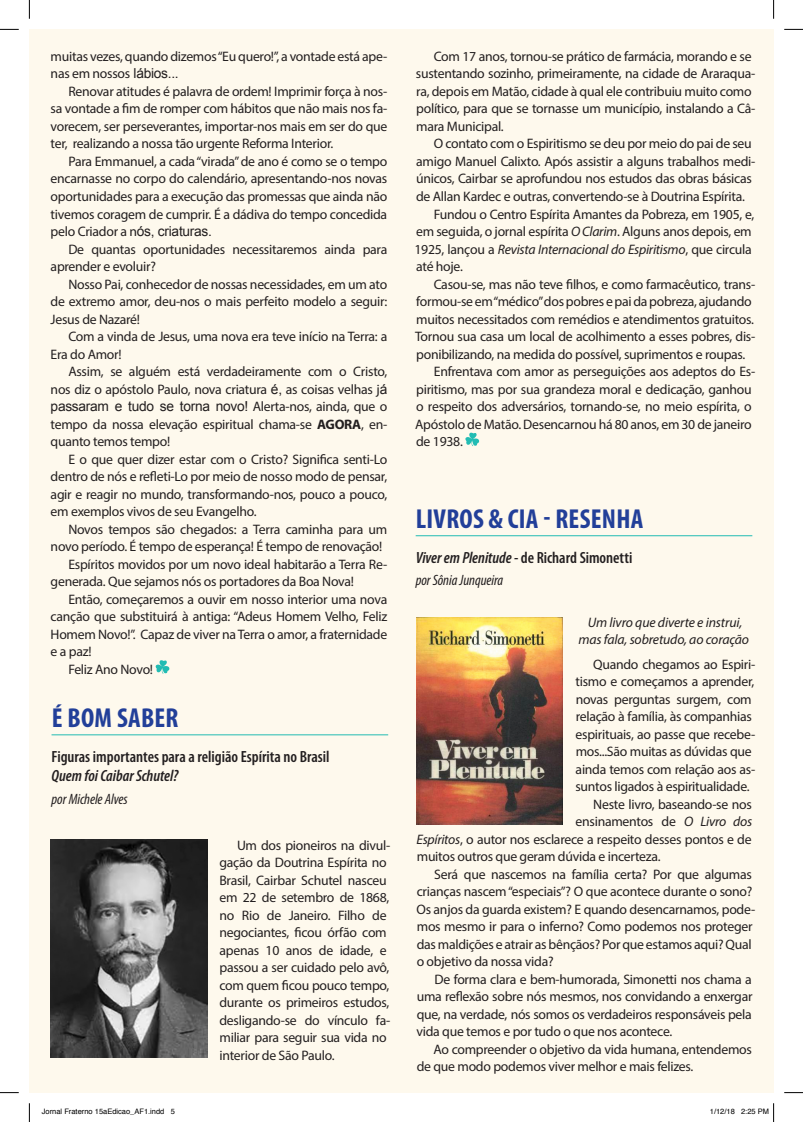
<style>
.page{position:relative;width:803px;height:1122px;background:#fff}
.page>*{position:absolute;margin:0;border:0;box-sizing:border-box;transform-origin:0 0}
.t1{font:700 condensed 27.5px "Myriad Pro";letter-spacing:.01em;color:#223f99}
.t2{font:600 condensed 16.25px "Myriad Pro";color:#231f20}
.t3{font:italic 600 condensed 16.25px "Myriad Pro";color:#231f20}
.t4{font:italic condensed 15px "Myriad Pro";letter-spacing:-.005em;color:#231f20}
.texto{font:13.75px/17.5px "Myriad Pro";letter-spacing:-.02em;color:#231f20}
.texto_abertura{font:italic 13.75px/17.5px "Myriad Pro";letter-spacing:-.01em;color:#231f20;text-align:center}
.t5{font:7.5px "Helvetica";color:#000}
.s1{font-family:"Arial"}
.s2{font-weight:700}
.s3{font-style:italic}
</style>
<div class="page">
<div style="left:29px;top:29px;width:744px;height:1063px;background:#fef9ed"></div>
<hr style="left:52px;top:734px;width:336px;height:1px;background:#22bcb3">
<img style="left:51px;top:839px;width:157px;height:218px">
<svg style="left:156px;top:660px;width:13px;height:13px"></svg>
<svg style="left:465px;top:433px;width:14px;height:13px"></svg>
<hr style="left:416px;top:535px;width:336px;height:1px;background:#22bcb3">
<img style="left:417px;top:618px;width:145px;height:207px">
<svg style="left:0;top:29px;width:19px;height:1px"></svg>
<svg style="left:784px;top:29px;width:19px;height:1px"></svg>
<svg style="left:0;top:1092px;width:19px;height:1px"></svg>
<svg style="left:784px;top:1092px;width:19px;height:1px"></svg>
<svg style="left:29px;top:0;width:1px;height:19px"></svg>
<svg style="left:29px;top:1103px;width:1px;height:19px"></svg>
<svg style="left:773px;top:0;width:1px;height:19px"></svg>
<svg style="left:773px;top:1103px;width:1px;height:19px"></svg>
<p class="texto" style="left:51px;top:47px;width:338px">muitas vezes, quando dizemos “Eu quero!”, a vontade está ape&shy;nas em nossos <span class="s1">lábios...</span></p>
<p class="texto" style="left:51px;top:82px;width:338px;text-align:justify;text-indent:18px">Renovar atitudes é palavra de ordem! Imprimir força à nos&shy;sa vontade a fim de romper com hábitos que não mais nos fa&shy;vorecem, ser perseverantes, importar-nos mais em ser do que ter, realizando a nossa tão urgente Reforma Interior.</p>
<p class="texto" style="left:51px;top:152px;width:338px;text-align:justify;text-indent:18px">Para Emmanuel, a cada “virada” de ano é como se o tempo encarnasse no corpo do calendário, apresentando-nos novas oportunidades para a execução das promessas que ainda não tivemos coragem de cumprir. É a dádiva do tempo concedida pelo Criador a n<span class="s1">ós, criaturas.</span></p>
<p class="texto" style="left:51px;top:240px;width:338px;text-indent:18px">De quantas oportunidades necessitaremos ainda para aprender e evoluir?</p>
<p class="texto" style="left:51px;top:275px;width:338px;text-align:justify;text-indent:18px">Nosso Pai, conhecedor de nossas necessidades, em um ato de extremo amor, deu-nos o mais perfeito modelo a seguir:<br>Jesus de Nazaré!</p>
<p class="texto" style="left:51px;top:327px;width:338px;text-indent:18px">Com a vinda de Jesus, uma nova era teve início na Terra: a<br>Era do Amor!</p>
<p class="texto" style="left:51px;top:362px;width:338px;text-align:justify;text-indent:18px">Assim, se alguém está verdadeiramente com o Cristo, nos diz o apóstolo Paulo, nova criatura <span class="s1">é,</span> as coisas velhas j<span class="s1">á passaram e tudo se torna novo!</span> Alerta-nos, ainda, que o tempo da nossa elevação espiritual chama-se <span class="s2">AGORA</span>, en&shy;quanto temos tempo!</p>
<p class="texto" style="left:51px;top:450px;width:338px;text-align:justify;text-indent:18px">E o que quer dizer estar com o Cristo? Significa senti-Lo dentro de nós e refleti-Lo por meio de nosso modo de pensar, agir e reagir no mundo, transformando-nos, pouco a pouco, em exemplos vivos de seu Evangelho.</p>
<p class="texto" style="left:51px;top:520px;width:338px;text-indent:18px">Novos tempos são chegados: a Terra caminha para um novo período. É tempo de esperança! É tempo de renovação!</p>
<p class="texto" style="left:51px;top:555px;width:338px;text-indent:18px">Espíritos movidos por um novo ideal habitarão a Terra Re&shy;generada. Que sejamos nós os portadores da Boa Nova!</p>
<p class="texto" style="left:51px;top:590px;width:338px;text-align:justify;text-indent:18px">Então, começaremos a ouvir em nosso interior uma nova canção que substituirá à antiga: “Adeus Homem Velho, Feliz Homem Novo!”. Capaz de viver na Terra o amor, a fraternidade e a paz!</p>
<p class="texto" style="left:68px;top:660px;width:86px">Feliz Ano Novo!</p>
<p class="t1" style="left:52px;top:702px;width:128px">É BOM SABER</p>
<p class="t2" style="left:52px;top:747px;width:280px">Figuras importantes para a religião Espírita no Brasil</p>
<p class="t3" style="left:52px;top:767px;width:128px">Quem foi Caibar Schutel?</p>
<p class="t4" style="left:52px;top:791px;width:78px">por Michele Alves</p>
<p class="texto" style="left:219px;top:836px;width:172px;text-indent:18px">Um dos pioneiros na divul&shy;gação da Doutrina Espírita no<br>Brasil, Cairbar Schutel nasceu em 22 de setembro de 1868, no Rio de Janeiro. Filho de negociantes, ficou órfão com apenas 10 anos de idade, e passou a ser cuidado pelo avô, com quem ficou pouco tempo, durante os primeiros estudos, desligando-se do vínculo fa&shy;miliar para seguir sua vida no interior de São Paulo.</p>
<p class="texto" style="left:416px;top:47px;width:341px;text-indent:18px">Com 17 anos, tornou-se prático de farmácia, morando e se sustentando sozinho, primeiramente, na cidade de Araraqua&shy;ra, depois em Matão, cidade à qual ele contribuiu muito como político, para que se tornasse um município, instalando a Câ&shy;mara Municipal.</p>
<p class="texto" style="left:416px;top:135px;width:341px;text-indent:18px">O contato com o Espiritismo se deu por meio do pai de seu amigo Manuel Calixto. Após assistir a alguns trabalhos medi&shy;únicos, Cairbar se aprofundou nos estudos das obras básicas de Allan Kardec e outras, convertendo-se à Doutrina Espírita.</p>
<p class="texto" style="left:414px;top:205px;width:341px;text-indent:19px">Fundou o Centro Espírita Amantes da Pobreza, em 1905, e, em seguida, o jornal espírita <span class="s3">O Clarim</span>. Alguns anos depois, em 1925, lançou a <span class="s3">Revista Internacional do Espiritismo</span>, que circula até hoje.</p>
<p class="texto" style="left:415px;top:275px;width:342px;text-indent:19px">Casou-se, mas não teve filhos, e como farmacêutico, trans&shy;formou-se em “médico” dos pobres e pai da pobreza, ajudando muitos necessitados com remédios e atendimentos gratuitos.<br>Tornou sua casa um local de acolhimento a esses pobres, dis&shy;ponibilizando, na medida do possível, suprimentos e roupas.</p>
<p class="texto" style="left:415px;top:362px;width:342px;text-indent:19px">Enfrentava com amor as perseguições aos adeptos do Es&shy;piritismo, mas por sua grandeza moral e dedicação, ganhou o respeito dos adversários, tornando-se, no meio espírita, o Apóstolo de Matão. Desencarnou há 80 anos, em 30 de janeiro de 1938.</p>
<p class="t1" style="left:416px;top:503px;width:229px">LIVROS &amp; CIA - RESENHA</p>
<p class="t2" style="left:416px;top:548px;width:218px"><span class="s3">Viver em Plenitude</span> - de Richard Simonetti</p>
<p class="t4" style="left:416px;top:572px;width:89px">por Sônia Junqueira</p>
<p class="texto_abertura" style="left:578px;top:613px;width:172px">Um livro que diverte e instrui, mas fala, sobretudo, ao coração</p>
<p class="texto" style="left:575px;top:655px;width:181px;text-indent:18px">Quando chegamos ao Espiri&shy;tismo e começamos a aprender, novas perguntas surgem, com relação à família, às companhias espirituais, ao passe que recebe&shy;mos...São muitas as dúvidas que ainda temos com relação aos as&shy;suntos ligados à espiritualidade.</p>
<p class="texto" style="left:593px;top:795px;width:160px">Neste livro, baseando-se nos</p>
<p class="texto" style="left:576px;top:813px;width:178px">ensinamentos de <span class="s3">O Livro dos</span></p>
<p class="texto" style="left:416px;top:830px;width:337px"><span class="s3">Espíritos</span>, o autor nos esclarece a respeito desses pontos e de</p>
<p class="texto" style="left:417px;top:848px;width:245px">muitos outros que geram dúvida e incerteza.</p>
<p class="texto" style="left:417px;top:865px;width:340px;text-indent:18px">Será que nascemos na família certa? Por que algumas crianças nascem “especiais”? O que acontece durante o sono?<br>Os anjos da guarda existem? E quando desencarnamos, pode&shy;mos mesmo ir para o inferno? Como podemos nos proteger das maldições e atrair as bênçãos? Por que estamos aqui? Qual o objetivo da nossa vida?</p>
<p class="texto" style="left:416px;top:970px;width:337px;text-align:justify;text-indent:18px">De forma clara e bem-humorada, Simonetti nos chama a uma reflexão sobre nós mesmos, nos convidando a enxergar que, na verdade, nós somos os verdadeiros responsáveis pela vida que temos e por tudo o que nos acontece.</p>
<p class="texto" style="left:417px;top:1040px;width:337px;text-indent:17px">Ao compreender o objetivo da vida humana, entendemos de que modo podemos viver melhor e mais felizes.</p>
<p class="t5" style="left:42px;top:1106px;width:134px">Jornal Fraterno 15aEdicao_AF1.indd 5</p>
<p class="t5" style="left:710px;top:1106px;width:61px">1/12/18 2:25 PM</p>
</div>
